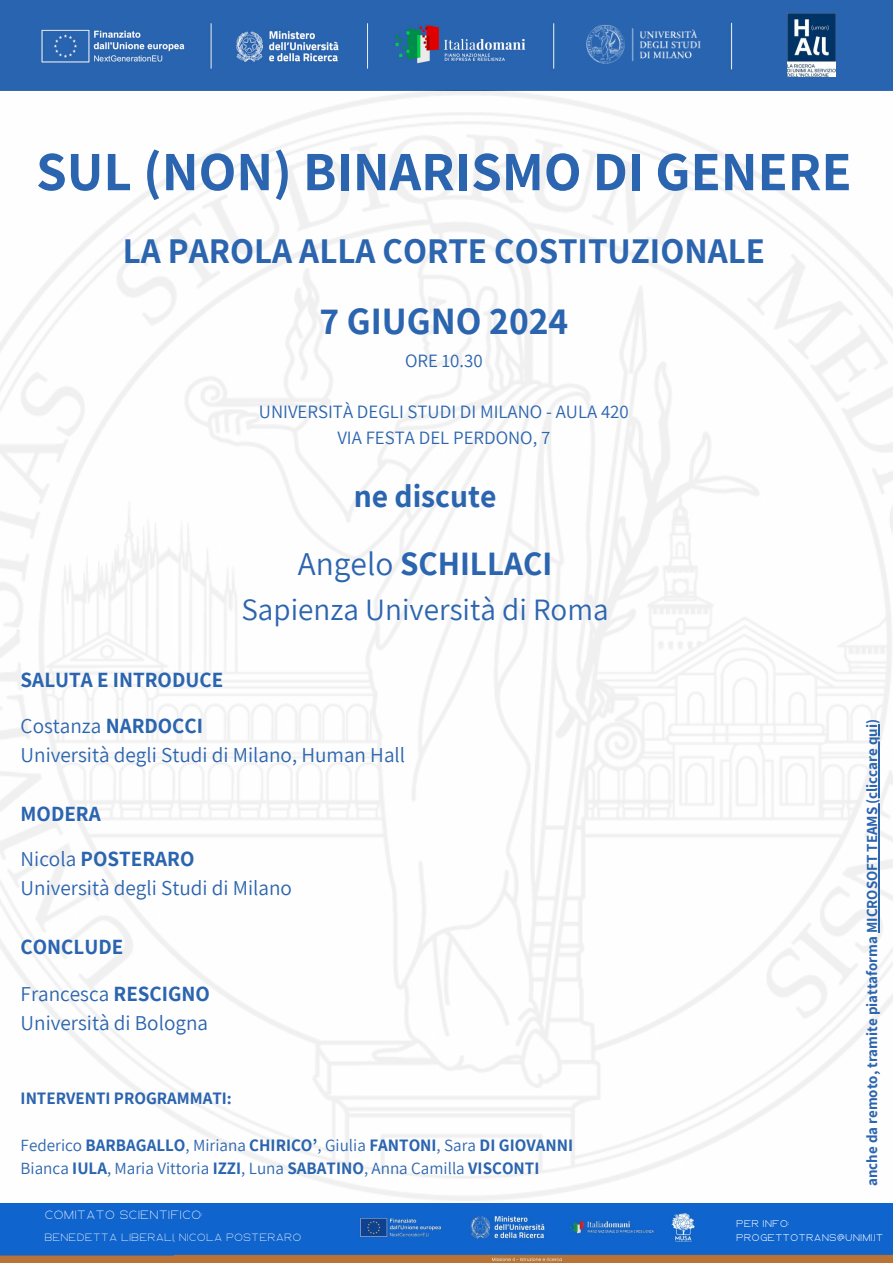
<style>
.page{position:relative;width:893px;height:1263px;background:#fff}
.page>*{position:absolute;margin:0;border:0;box-sizing:border-box;transform-origin:0 0}
.t1{font:700 55.5px "Assistant";color:#2c65af}
.t2{font:700 37.8px "Assistant";color:#2c65af}
.t3{font:700 35.25px "Assistant";color:#2c65af}
.t4{font:700 33.3px "Assistant";color:#2c65af}
.t5{font:700 31.8px "Assistant";color:#2c65af}
.t6{font:31.05px "Assistant";color:#2c65af}
.t7{font:21.15px "Assistant";color:#2c65af}
.t8{font:700 21.15px "Assistant";color:#2c65af}
.t9{font:18.83px "Assistant";color:#2c65af}
.t10{font:700 17.1px "Assistant";color:#2c65af}
.t11{font:17.1px "Assistant";color:#2c65af}
.t12{font:700 15px "Assistant";color:#2c65af}
.t13{font:12px "Ablation";color:#fff}
.t14{font:10.5px "Ablation";color:#fff}
.t15{font:700 9.75px "Ablation";color:#fff}
.s1{font-weight:400}
.s2{font-weight:700}
</style>
<div class="page">
<img style="left:0;top:0;width:726px;height:90px">
<div style="left:726px;top:0;width:167px;height:90px;background:#2864af"></div>
<img style="left:583px;top:24px;width:121px;height:42px">
<img style="left:0;top:90px;width:893px;height:1114px">
<hr style="left:878px;top:724px;width:1px;height:209px;background:#2c65af">
<img style="left:787px;top:14px;width:48px;height:63px">
<img style="left:173px;top:1205px;width:720px;height:58px">
<img style="left:0;top:1205px;width:173px;height:58px">
<p class="t1" style="left:36px;top:134px;width:817px">SUL (NON) BINARISMO DI GENERE</p>
<p class="t3" style="left:123px;top:227px;width:644px">LA PAROLA ALLA CORTE COSTITUZIONALE</p>
<h2 class="t2" style="left:319px;top:295px;width:250px">7 GIUGNO 2024</h2>
<h2 class="t9" style="left:405px;top:347px;width:79px">ORE 10.30</h2>
<h3 class="t9" style="left:259px;top:399px;width:371px">UNIVERSITÀ DEGLI STUDI DI MILANO - AULA 420</h3>
<p class="t9" style="left:337px;top:425px;width:214px">VIA FESTA DEL PERDONO, 7</p>
<p class="t5" style="left:354px;top:474px;width:144px">ne discute</p>
<h4 class="t4" style="left:298px;top:541px;width:256px"><span class="s1">Angelo</span> SCHILLACI</h4>
<h4 class="t6" style="left:241px;top:588px;width:368px">Sapienza Università di Roma</h4>
<h5 class="t8" style="left:21px;top:665px;width:204px">SALUTA E INTRODUCE</h5>
<h6 class="t7" style="left:21px;top:711px;width:184px">Costanza <span class="s2">NARDOCCI</span></h6>
<p class="t7" style="left:21px;top:740px;width:386px">Università degli Studi di Milano, Human Hall</p>
<p class="t8" style="left:21px;top:799px;width:82px">MODERA</p>
<h6 class="t8" style="left:21px;top:844px;width:175px"><span class="s1">Nicola</span> POSTERARO</h6>
<p class="t7" style="left:21px;top:874px;width:273px">Università degli Studi di Milano</p>
<p class="t8" style="left:21px;top:932px;width:104px">CONCLUDE</p>
<h6 class="t7" style="left:21px;top:979px;width:191px">Francesca <span class="s2">RESCIGNO</span></h6>
<p class="t7" style="left:21px;top:1008px;width:189px">Università di Bologna</p>
<p class="t10" style="left:21px;top:1086px;width:213px">INTERVENTI PROGRAMMATI:</p>
<p class="t10" style="left:21px;top:1133px;width:554px"><span class="s1">Federico</span> BARBAGALLO<span class="s1">, Miriana</span> CHIRICO’<span class="s1">, Giulia</span> FANTONI<span class="s1">, Sara</span> DI GIOVANNI</p>
<p class="t11" style="left:21px;top:1157px;width:520px">Bianca <span class="s2">IULA</span>, Maria Vittoria <span class="s2">IZZI</span>, Luna <span class="s2">SABATINO</span>, Anna Camilla <span class="s2">VISCONTI</span></p>
<p class="t13" style="left:44px;top:1210px;width:159px">COMITATO SCIENTIFICO:</p>
<p class="t14" style="left:44px;top:1232px;width:258px">BENEDETTA LIBERALI, NICOLA POSTERARO</p>
<p class="t12" style="left:862px;top:1186px;width:468px;rotate:-90deg">anche da remoto, tramite piattaforma MICROSOFT TEAMS (cliccare qui)</p>
<p class="t15" style="left:736px;top:1219px;width:54px">PER INFO:</p>
<p class="t15" style="left:736px;top:1233px;width:149px">PROGETTOTRANS@UNIMI.IT</p>
</div>
